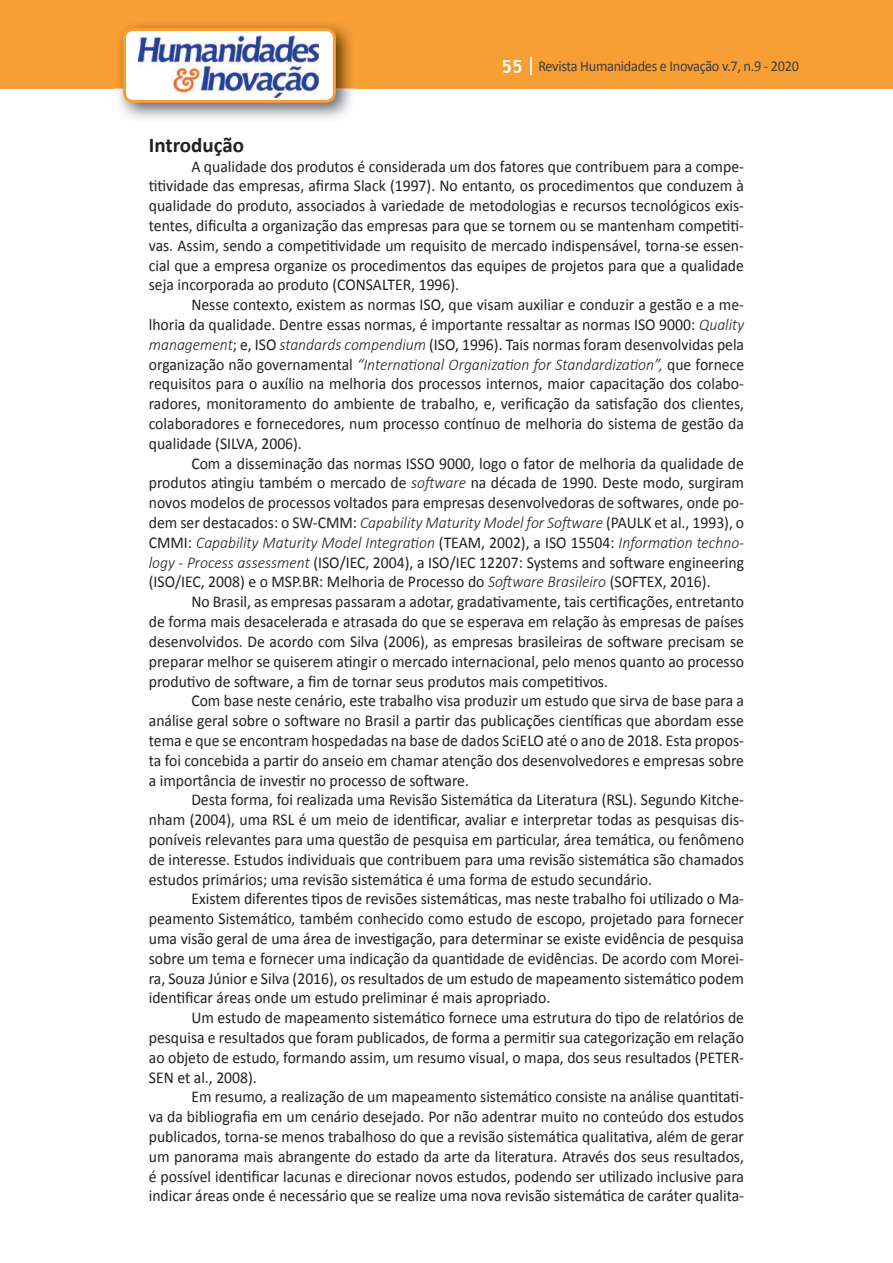
<style>
.page{position:relative;width:893px;height:1263px;background:#fff}
.page>*{position:absolute;margin:0;border:0;box-sizing:border-box;transform-origin:0 0}
.t1{font:700 21px "Calibri";color:#231f20}
.t2{font:16.5px/19.8px "Calibri";color:#231f20;text-align:justify;scale:.95 1}
.t3{font:15px "Calibri";letter-spacing:-.02em;color:#3e3e3f;scale:.95 1}
.s1{font-family:"Trebuchet MS";font-weight:700;font-size:18px;color:#fff}
.s2{font-weight:300;font-style:italic}
</style>
<div class="page">
<div style="left:0;top:0;width:893px;height:88px;background:#f79e34"></div>
<svg style="left:530px;top:57px;width:2px;height:18px"></svg>
<img style="left:115px;top:24px;width:241px;height:95px">
<svg style="left:123px;top:28px;width:213px;height:75px"></svg>
<p class="t3" style="left:501px;top:57px;width:315px"><span class="s1">55</span> Revista Humanidades e Inovação v.7, n.9 - 2020</p>
<p class="t1" style="left:149px;top:131px;width:97px">Introdução</p>
<p class="t2" style="left:149px;top:156px;width:628px;text-indent:43px">A qualidade dos produtos é considerada um dos fatores que contribuem para a compe&shy;titividade das empresas, afirma Slack (1997). No entanto, os procedimentos que conduzem à qualidade do produto, associados à variedade de metodologias e recursos tecnológicos exis&shy;tentes, dificulta a organização das empresas para que se tornem ou se mantenham competiti&shy;vas. Assim, sendo a competitividade um requisito de mercado indispensável, torna-se essen&shy;cial que a empresa organize os procedimentos das equipes de projetos para que a qualidade seja incorporada ao produto (CONSALTER, 1996).</p>
<p class="t2" style="left:149px;top:295px;width:628px;text-indent:43px">Nesse contexto, existem as normas ISO, que visam auxiliar e conduzir a gestão e a me&shy;lhoria da qualidade. Dentre essas normas, é importante ressaltar as normas ISO 9000: <span class="s2">Quality management</span>; e, ISO <span class="s2">standards compendium</span> (ISO, 1996). Tais normas foram desenvolvidas pela organização não governamental <span class="s2">“International Organization for Standardization”,</span> que fornece requisitos para o auxílio na melhoria dos processos internos, maior capacitação dos colabo&shy;radores, monitoramento do ambiente de trabalho, e, verificação da satisfação dos clientes, colaboradores e fornecedores, num processo contínuo de melhoria do sistema de gestão da qualidade (SILVA, 2006).</p>
<p class="t2" style="left:149px;top:453px;width:628px;text-indent:43px">Com a disseminação das normas ISSO 9000, logo o fator de melhoria da qualidade de produtos atingiu também o mercado de <span class="s2">software</span> na década de 1990. Deste modo, surgiram novos modelos de processos voltados para empresas desenvolvedoras de softwares, onde po&shy;dem ser destacados: o SW-CMM: <span class="s2">Capability Maturity Model for Software</span> (PAULK et al., 1993), o CMMI: <span class="s2">Capability Maturity Model Integration</span> (TEAM, 2002), a ISO 15504: <span class="s2">Information techno&shy;logy - Process assessment</span> (ISO/IEC, 2004), a ISO/IEC 12207: Systems and software engineering (ISO/IEC, 2008) e o MSP.BR: Melhoria de Processo do <span class="s2">Software Brasileiro</span> (SOFTEX, 2016).</p>
<p class="t2" style="left:149px;top:592px;width:628px;text-indent:43px">No Brasil, as empresas passaram a adotar, gradativamente, tais certificações, entretanto de forma mais desacelerada e atrasada do que se esperava em relação às empresas de países desenvolvidos. De acordo com Silva (2006), as empresas brasileiras de software precisam se preparar melhor se quiserem atingir o mercado internacional, pelo menos quanto ao processo produtivo de software, a fim de tornar seus produtos mais competitivos.</p>
<p class="t2" style="left:149px;top:691px;width:628px;text-indent:43px">Com base neste cenário, este trabalho visa produzir um estudo que sirva de base para a análise geral sobre o software no Brasil a partir das publicações científicas que abordam esse tema e que se encontram hospedadas na base de dados SciELO até o ano de 2018. Esta propos&shy;ta foi concebida a partir do anseio em chamar atenção dos desenvolvedores e empresas sobre a importância de investir no processo de software.</p>
<p class="t2" style="left:149px;top:790px;width:628px;text-indent:43px">Desta forma, foi realizada uma Revisão Sistemática da Literatura (RSL). Segundo Kitche&shy;nham (2004), uma RSL é um meio de identificar, avaliar e interpretar todas as pesquisas dis&shy;poníveis relevantes para uma questão de pesquisa em particular, área temática, ou fenômeno de interesse. Estudos individuais que contribuem para uma revisão sistemática são chamados estudos primários; uma revisão sistemática é uma forma de estudo secundário.</p>
<p class="t2" style="left:149px;top:889px;width:628px;text-indent:43px">Existem diferentes tipos de revisões sistemáticas, mas neste trabalho foi utilizado o Ma&shy;peamento Sistemático, também conhecido como estudo de escopo, projetado para fornecer uma visão geral de uma área de investigação, para determinar se existe evidência de pesquisa sobre um tema e fornecer uma indicação da quantidade de evidências. De acordo com Morei&shy;ra, Souza Júnior e Silva (2016), os resultados de um estudo de mapeamento sistemático podem identificar áreas onde um estudo preliminar é mais apropriado.</p>
<p class="t2" style="left:149px;top:1008px;width:628px;text-indent:43px">Um estudo de mapeamento sistemático fornece uma estrutura do tipo de relatórios de pesquisa e resultados que foram publicados, de forma a permitir sua categorização em relação ao objeto de estudo, formando assim, um resumo visual, o mapa, dos seus resultados (PETER-SEN et al., 2008).</p>
<p class="t2" style="left:149px;top:1087px;width:628px;text-indent:43px">Em resumo, a realização de um mapeamento sistemático consiste na análise quantitati&shy;va da bibliografia em um cenário desejado. Por não adentrar muito no conteúdo dos estudos publicados, torna-se menos trabalhoso do que a revisão sistemática qualitativa, além de gerar um panorama mais abrangente do estado da arte da literatura. Através dos seus resultados, é possível identificar lacunas e direcionar novos estudos, podendo ser utilizado inclusive para indicar áreas onde é necessário que se realize uma nova revisão sistemática de caráter qualita-</p>
</div>
